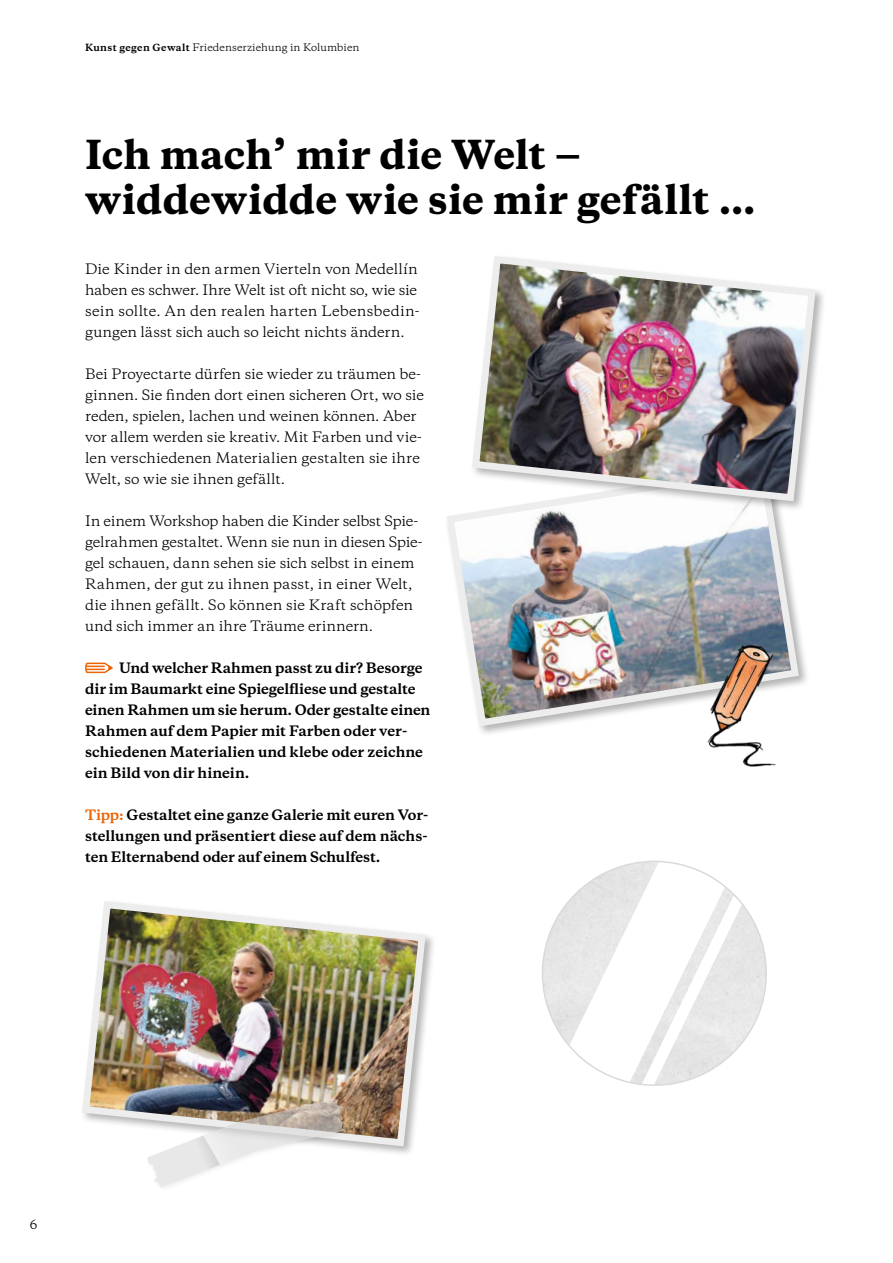
<style>
.page{position:relative;width:893px;height:1263px;background:#fff}
.page>*{position:absolute;margin:0;border:0;box-sizing:border-box;transform-origin:0 0}
.t1{font:800 37.5px/45px "Galaxie Copernicus";letter-spacing:.005em;color:#000}
.t2{font:13.5px/21px "Galaxie Copernicus";letter-spacing:-.005em;color:#000}
.t3{font:700 13.5px/21px "Galaxie Copernicus";letter-spacing:-.005em;color:#000}
.t4{font:12px "Galaxie Copernicus";color:#000}
.t5{font:9.75px "Galaxie Copernicus";letter-spacing:.01em;color:#000}
.s1{font-weight:700;font-size:9.3px}
.s2{color:#ec6608}
</style>
<div class="page">
<svg style="left:85px;top:662px;width:28px;height:12px"></svg>
<img style="left:447px;top:512px;width:353px;height:218px">
<div style="left:470px;top:254px;width:357px;height:258px;background:#000;opacity:.3"></div>
<img style="left:470px;top:254px;width:349px;height:251px">
<div style="left:80px;top:899px;width:357px;height:258px;background:#000;opacity:.3"></div>
<img style="left:80px;top:899px;width:349px;height:251px">
<img style="left:542px;top:921px;width:224px;height:105px">
<svg style="left:555px;top:861px;width:204px;height:224px"></svg>
<img style="left:674px;top:634px;width:133px;height:133px">
<div style="left:144px;top:1095px;width:207px;height:99px;background:#000;opacity:.13"></div>
<svg style="left:147px;top:1098px;width:198px;height:89px"></svg>
<p class="t5" style="left:85px;top:41px;width:276px"><span class="s1">Kunst gegen Gewalt</span> Friedenserziehung in Kolumbien</p>
<h1 class="t1" style="left:85px;top:133px;width:672px">Ich mach’ mir die Welt ‒ widdewidde wie sie mir gefällt …</h1>
<p class="t2" style="left:85px;top:259px;width:336px">Die Kinder in den armen Vierteln von Medellín haben es schwer. Ihre Welt ist oft nicht so, wie sie sein sollte. An den realen harten Lebensbedin&shy;gungen lässt sich auch so leicht nichts ändern.</p>
<p class="t2" style="left:85px;top:364px;width:340px">Bei Proyectarte dürfen sie wieder zu träumen be&shy;ginnen. Sie finden dort einen sicheren Ort, wo sie reden, spielen, lachen und weinen können. Aber vor allem werden sie kreativ. Mit Farben und vie&shy;len verschiedenen Materialien gestalten sie ihre Welt, so wie sie ihnen gefällt.</p>
<p class="t2" style="left:85px;top:511px;width:339px">In einem Workshop haben die Kinder selbst Spie&shy;gelrahmen gestaltet. Wenn sie nun in diesen Spie&shy;gel schauen, dann sehen sie sich selbst in einem Rahmen, der gut zu ihnen passt, in einer Welt, die ihnen gefällt. So können sie Kraft schöpfen und sich immer an ihre Träume erinnern.</p>
<p class="t3" style="left:85px;top:658px;width:347px;text-indent:34px">Und welcher Rahmen passt zu dir? Besorge dir im Baumarkt eine Spiegelfliese und gestalte einen Rahmen um sie herum. Oder gestalte einen Rahmen auf dem Papier mit Farben oder ver&shy;schiedenen Materialien und klebe oder zeichne ein Bild von dir hinein.</p>
<p class="t3" style="left:85px;top:805px;width:345px;text-align:justify"><span class="s2">Tipp:</span> Gestaltet eine ganze Galerie mit euren Vor&shy;stellungen und präsentiert diese auf dem nächs&shy;ten Elternabend oder auf einem Schulfest.</p>
<p class="t4" style="left:30px;top:1216px;width:9px">6</p>
</div>
